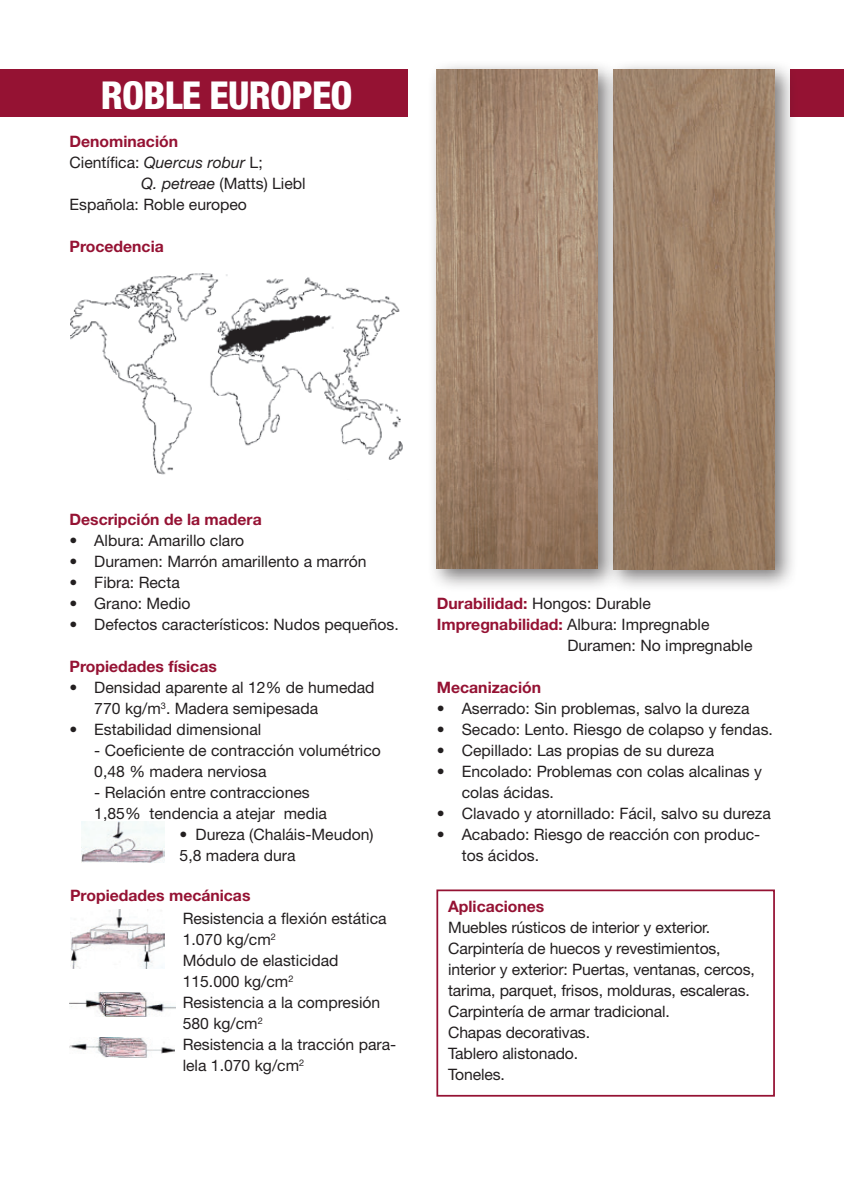
<style>
.page{position:relative;width:844px;height:1191px;background:#fff}
.page>*{position:absolute;margin:0;border:0;box-sizing:border-box;transform-origin:0 0}
.t1{font:800 condensed 38.5px "Helvetica Neue";color:#fff}
.t2{font:15.75px/21px "Helvetica Neue LT Std";color:#231f20}
.t3{font:700 15.75px "Helvetica Neue LT Std";color:#951233}
.s1{font-style:italic}
.s2{font-weight:700;color:#951233}
</style>
<div class="page">
<div style="left:790px;top:69px;width:53px;height:48px;background:#951233"></div>
<div style="left:436px;top:889px;width:338px;height:207px;border:2px solid #951233"></div>
<img style="left:69px;top:992px;width:106px;height:24px">
<img style="left:82px;top:821px;width:83px;height:41px">
<div style="left:0;top:69px;width:407px;height:48px;background:#951233"></div>
<img style="left:70px;top:909px;width:95px;height:59px">
<div style="left:604px;top:60px;width:194px;height:532px;background:#231f20;opacity:.6"></div>
<img style="left:621px;top:69px;width:153px;height:500px">
<div style="left:427px;top:60px;width:194px;height:532px;background:#231f20;opacity:.6"></div>
<img style="left:437px;top:69px;width:160px;height:500px">
<img style="left:70px;top:273px;width:333px;height:202px">
<img style="left:69px;top:1037px;width:106px;height:20px">
<h1 class="t1" style="left:101px;top:71px;width:149px">ROBLE EUROP</h1>
<h1 class="t1" style="left:312px;top:71px;width:39px">EO</h1>
<p class="t3" style="left:69px;top:132px;width:110px">Denominación</p>
<p class="t2" style="left:69px;top:152px;width:195px">Científica: <span class="s1">Quercus robur</span> L;</p>
<p class="t2" style="left:141px;top:173px;width:166px"><span class="s1">Q. petreae</span> (Matts) Liebl</p>
<p class="t2" style="left:69px;top:194px;width:179px">Española: Roble europeo</p>
<p class="t3" style="left:69px;top:237px;width:96px">Procedencia</p>
<p class="t3" style="left:69px;top:510px;width:194px">Descripción de la madera</p>
<p class="t2" style="left:69px;top:530px;width:176px">• Albura: Amarillo claro</p>
<p class="t2" style="left:69px;top:551px;width:298px">• Duramen: Marrón amarillento a marrón</p>
<p class="t2" style="left:69px;top:572px;width:112px">• Fibra: Recta</p>
<p class="t2" style="left:69px;top:593px;width:123px">• Grano: Medio</p>
<p class="t2" style="left:69px;top:614px;width:331px">• Defectos característicos: Nudos pequeños.</p>
<p class="t3" style="left:69px;top:657px;width:149px">Propiedades físicas</p>
<p class="t2" style="left:94px;top:677px;width:282px;text-indent:-25px">• Densidad aparente al 12% de humedad<br>770 kg/m<sup>3</sup>. Madera semipesada</p>
<p class="t2" style="left:69px;top:719px;width:193px">• Estabilidad dimensional</p>
<p class="t2" style="left:94px;top:740px;width:288px">- Coeficiente de contracción volumétrico<br>0,48 % madera nerviosa</p>
<p class="t2" style="left:94px;top:782px;width:234px">- Relación entre contracciones<br>1,85% tendencia a atejar media</p>
<p class="t2" style="left:179px;top:824px;width:195px">• Dureza (Chaláis-Meudon)<br>5,8 madera dura</p>
<p class="t3" style="left:70px;top:885px;width:182px">Propiedades mecánicas</p>
<p class="t2" style="left:183px;top:908px;width:215px">Resistencia a flexión estática<br>1.070 kg/cm<sup>2<br></sup>Módulo de elasticidad<br>115.000 kg/cm<sup>2<br></sup>Resistencia a la compresión<br>580 kg/cm<sup>2<br></sup>Resistencia a la tracción para&shy;lela 1.070 kg/cm<sup>2</sup></p>
<p class="t2" style="left:437px;top:593px;width:215px"><span class="s2">Durabilidad:</span> Hongos: Durable</p>
<p class="t2" style="left:437px;top:614px;width:274px"><span class="s2">Impregnabilidad:</span> Albura: Impregnable</p>
<p class="t2" style="left:567px;top:635px;width:186px">Duramen: No impregnable</p>
<p class="t3" style="left:437px;top:678px;width:106px">Mecanización</p>
<p class="t2" style="left:437px;top:698px;width:314px">• Aserrado: Sin problemas, salvo la dureza</p>
<p class="t2" style="left:437px;top:719px;width:337px">• Secado: Lento. Riesgo de colapso y fendas.</p>
<p class="t2" style="left:437px;top:740px;width:279px">• Cepillado: Las propias de su dureza</p>
<p class="t2" style="left:461px;top:761px;width:302px;text-indent:-25px">• Encolado: Problemas con colas alcalinas y colas ácidas.</p>
<p class="t2" style="left:437px;top:803px;width:335px">• Clavado y atornillado: Fácil, salvo su dureza</p>
<p class="t2" style="left:461px;top:824px;width:300px;text-indent:-25px">• Acabado: Riesgo de reacción con produc&shy;tos ácidos.</p>
<p class="t3" style="left:448px;top:897px;width:98px">Aplicaciones</p>
<p class="t2" style="left:448px;top:917px;width:308px">Muebles rústicos de interior y exterior.<br>Carpintería de huecos y revestimientos, interior y exterior: Puertas, ventanas, cercos, tarima, parquet, frisos, molduras, escaleras.<br>Carpintería de armar tradicional.<br>Chapas decorativas.<br>Tablero alistonado.<br>Toneles.</p>
</div>
